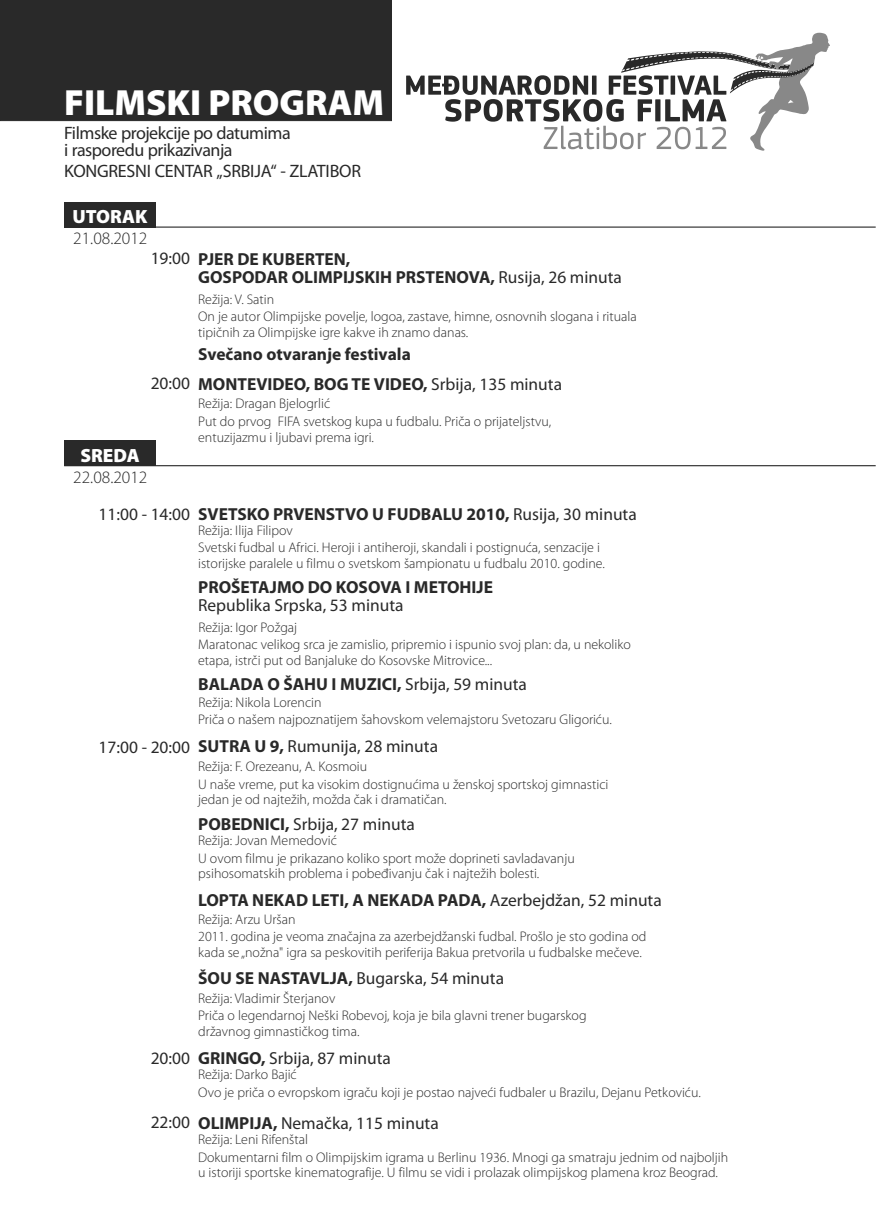
<style>
.page{position:relative;width:876px;height:1225px;background:#fff}
.page>*{position:absolute;margin:0;border:0;box-sizing:border-box;transform-origin:0 0}
.t1{font:900 36.6px "Myriad Pro";color:#fff}
.t2{font:900 19.2px "Myriad Pro";color:#fff}
.t3{font:18px/16.8px "Myriad Pro";letter-spacing:-.025em;color:#292929}
.t4{font:700 17.4px/18.2px "Myriad Pro";color:#292929}
.t5{font:17.4px "Myriad Pro";color:#292929}
.t6{font:300 17.4px "Myriad Pro";color:#292929}
.t7{font:300 14px/17.2px "Myriad Pro";color:#292929}
.s1{font-weight:400}
.s2{font-weight:300}
.s3{font-weight:700}
</style>
<div class="page">
<svg style="left:406px;top:33px;width:424px;height:118px"></svg>
<div style="left:0;top:0;width:392px;height:122px;background:#292929"></div>
<hr style="left:64px;top:465px;width:812px;height:1px;background:#292929">
<hr style="left:64px;top:226px;width:812px;height:2px;background:#292929">
<div style="left:64px;top:202px;width:92px;height:25px;background:#292929"></div>
<div style="left:64px;top:441px;width:92px;height:25px;background:#292929"></div>
<h1 class="t1" style="left:64px;top:87px;width:322px">FILMSKI PROGRAM</h1>
<p class="t3" style="left:64px;top:126px;width:228px">Filmske projekcije po datumima i rasporedu prikazivanja</p>
<p class="t3" style="left:64px;top:164px;width:298px">KONGRESNI CENTAR „SRBIJA“ - ZLATIBOR</p>
<h2 class="t2" style="left:72px;top:209px;width:77px">UTORAK</h2>
<p class="t6" style="left:73px;top:230px;width:76px">21.08.2012</p>
<p class="t4" style="left:198px;top:251px;width:425px;text-indent:-47px"><span class="s1">19:00</span> PJER DE KUBERTEN,<br>GOSPODAR OLIMPIJSKIH PRSTENOVA, <span class="s1">Rusija, 26 minuta</span></p>
<p class="t7" style="left:198px;top:291px;width:440px">Režija: V. Satin<br>On je autor Olimpijske povelje, logoa, zastave, himne, osnovnih slogana i rituala</p>
<p class="t7" style="left:198px;top:325px;width:272px">tipičnih za Olimpijske igre kakve ih znamo danas.</p>
<p class="t4" style="left:151px;top:341px;width:413px;line-height:29.2px;text-indent:47px">Svečano otvaranje festivala<br><span class="s1">20:00</span> MONTEVIDEO, BOG TE VIDEO, <span class="s1">Srbija, 135 minuta</span></p>
<p class="t7" style="left:198px;top:395px;width:354px;line-height:18.4px">Režija: Dragan Bjelogrlić<br>Put do prvog FIFA svetskog kupa u fudbalu. Priča o prijateljstvu,</p>
<p class="t7" style="left:198px;top:430px;width:177px">entuzijazmu i ljubavi prema igri.</p>
<p class="t4" style="left:99px;top:459px;width:540px;line-height:37px;text-indent:-25px"><span class="s2">22.08.2012<br></span><span class="s1">11:00 - 14:00</span> SVETSKO PRVENSTVO U FUDBALU 2010, <span class="s1">Rusija, 30 minuta</span></p>
<p class="t7" style="left:198px;top:523px;width:403px">Režija: Ilija Filipov<br>Svetski fudbal u Africi. Heroji i antiheroji, skandali i postignuća, senzacije i</p>
<p class="t7" style="left:198px;top:556px;width:408px">istorijske paralele u filmu o svetskom šampionatu u fudbalu 2010. godine.</p>
<p class="t4" style="left:198px;top:579px;width:296px">PROŠETAJMO DO KOSOVA I METOHIJE</p>
<p class="t5" style="left:198px;top:598px;width:207px">Republika Srpska, 53 minuta</p>
<p class="t7" style="left:198px;top:620px;width:434px">Režija: Igor Požgaj<br>Maratonac velikog srca je zamislio, pripremio i ispunio svoj plan: da, u nekoliko</p>
<p class="t7" style="left:198px;top:653px;width:295px">etapa, istrči put od Banjaluke do Kosovske Mitrovice...</p>
<p class="t4" style="left:198px;top:676px;width:330px">BALADA O ŠAHU I MUZICI, <span class="s1">Srbija, 59 minuta</span></p>
<p class="t7" style="left:198px;top:694px;width:415px">Režija: Nikola Lorencin<br>Priča o našem najpoznatijem šahovskom velemajstoru Svetozaru Gligoriću.</p>
<p class="t5" style="left:99px;top:739px;width:341px">17:00 - 20:00 <span class="s3">SUTRA U 9,</span> Rumunija, 28 minuta</p>
<p class="t7" style="left:198px;top:759px;width:412px">Režija: F. Orezeanu, A. Kosmoiu<br>U naše vreme, put ka visokim dostignućima u ženskoj sportskoj gimnastici</p>
<p class="t7" style="left:198px;top:792px;width:250px">jedan je od najtežih, možda čak i dramatičan.</p>
<p class="t5" style="left:198px;top:816px;width:218px"><span class="s3">POBEDNICI,</span> Srbija, 27 minuta</p>
<p class="t7" style="left:198px;top:833px;width:378px">Režija: Jovan Memedović<br>U ovom filmu je prikazano koliko sport može doprineti savladavanju</p>
<p class="t7" style="left:198px;top:866px;width:343px">psihosomatskih problema i pobeđivanju čak i najtežih bolesti.</p>
<p class="t4" style="left:198px;top:892px;width:465px">LOPTA NEKAD LETI, A NEKADA PADA, <span class="s1">Azerbejdžan, 52 minuta</span></p>
<p class="t7" style="left:198px;top:912px;width:450px">Režija: Arzu Uršan<br>2011. godina je veoma značajna za azerbejdžanski fudbal. Prošlo je sto godina od</p>
<p class="t7" style="left:198px;top:945px;width:445px">kada se „nožna" igra sa peskovitih periferija Bakua pretvorila u fudbalske mečeve.</p>
<p class="t5" style="left:198px;top:971px;width:307px"><span class="s3">ŠOU SE NASTAVLJA,</span> Bugarska, 54 minuta</p>
<p class="t7" style="left:198px;top:990px;width:390px">Režija: Vladimir Šterjanov<br>Priča o legendarnoj Neški Robevoj, koja je bila glavni trener bugarskog</p>
<p class="t7" style="left:198px;top:1023px;width:163px">državnog gimnastičkog tima.</p>
<p class="t5" style="left:151px;top:1050px;width:242px">20:00 <span class="s3">GRINGO,</span> Srbija, 87 minuta</p>
<p class="t7" style="left:198px;top:1067px;width:504px">Režija: Darko Bajić<br>Ovo je priča o evropskom igraču koji je postao najveći fudbaler u Brazilu, Dejanu Petkoviću.</p>
<p class="t5" style="left:151px;top:1115px;width:290px">22:00 <span class="s3">OLIMPIJA,</span> Nemačka, 115 minuta</p>
<p class="t7" style="left:198px;top:1132px;width:532px">Režija: Leni Rifenštal<br>Dokumentarni film o Olimpijskim igrama u Berlinu 1936. Mnogi ga smatraju jednim od najboljih</p>
<p class="t7" style="left:198px;top:1165px;width:521px">u istoriji sportske kinematografije. U filmu se vidi i prolazak olimpijskog plamena kroz Beograd.</p>
<h2 class="t2" style="left:80px;top:447px;width:61px">SREDA</h2>
</div>
